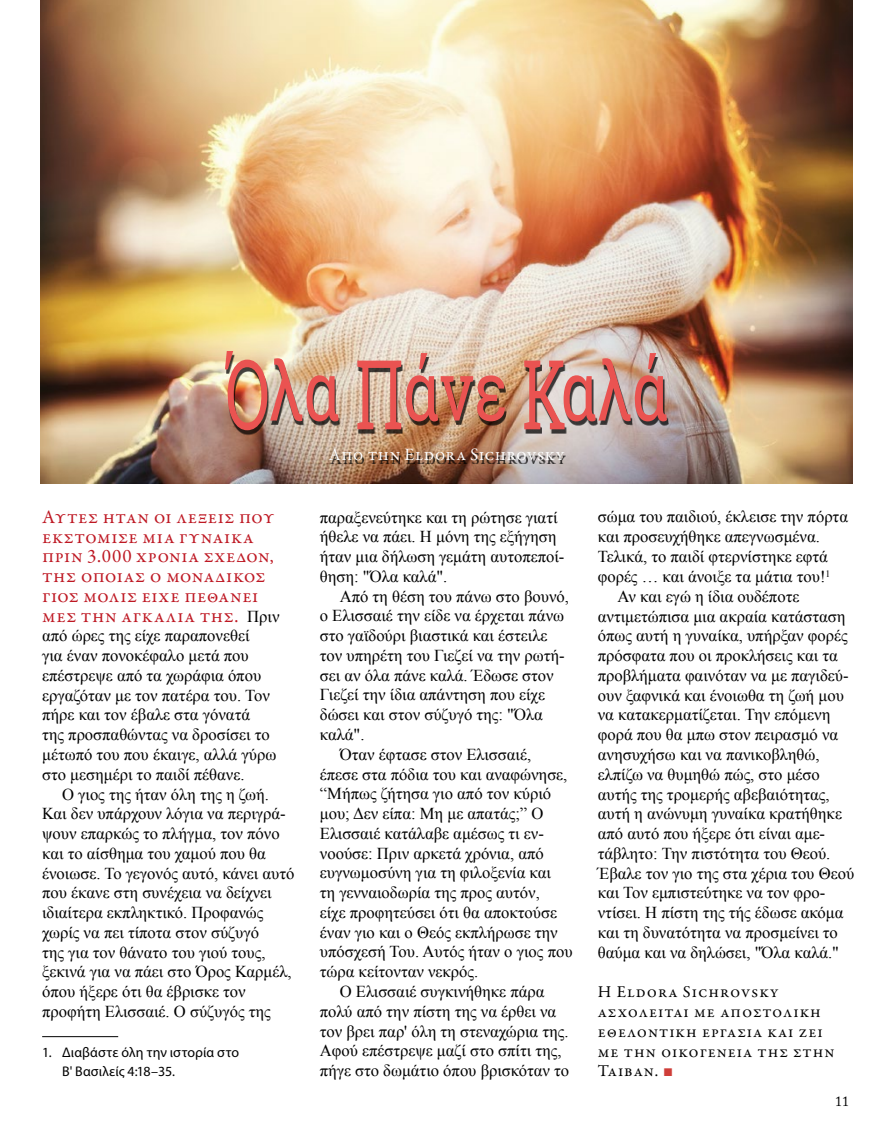
<style>
.page{position:relative;width:893px;height:1141px;background:#fff}
.page>*{position:absolute;margin:0;border:0;box-sizing:border-box;transform-origin:0 0}
.t1{font:84px "Roboto Slab";letter-spacing:-.01em;color:#ea5351;scale:.75 1}
.t2{font:19.25px/19.8px "Garamond Premr Pro";letter-spacing:.03em;color:#be1823}
.t3{font:17.5px "Garamond Premr Pro";letter-spacing:.02em;color:#fff}
.t4{font:16.62px/19.8px "Times New Roman";color:#000}
.t5{font:16.62px/19.8px "Garamond Premr Pro";letter-spacing:.06em;color:#000}
.t6{font:14px/19.8px "Myriad Pro";letter-spacing:.01em;color:#000}
.t7{font:14px "Adobe Caslon Pro";color:#000}
.s1{font-size:96.6px}
.s2{font-family:"Times New Roman";font-size:16.62px;color:#000}
.s3{font-family:"Arial";color:#cf3e39}
</style>
<div class="page">
<img style="left:41px;top:0;width:811px;height:483px">
<hr style="left:42px;top:1036px;width:76px;height:1px;background:#000">
<div style="left:226px;top:354px;width:443px;height:110px;background:#000;opacity:.75"></div>
<h1 class="t1" style="left:225px;top:332px;width:594px"><span class="s1">Ό</span>λα <span class="s1">Π</span>άνε <span class="s1">Κ</span>αλά</h1>
<p class="t3" style="left:329px;top:444px;width:237px">Απο την Eldora Sichrovsky</p>
<p class="t2" style="left:42px;top:507px;width:239px">Αυτές ήταν οι λέξεις που εκστόμισε μια γυναίκα πριν 3.000 χρόνια σχεδόν, της οποίας ο μοναδικός γιος μόλις είχε πεθάνει μες την αγκαλιά της. <span class="s2">Πριν</span></p>
<p class="t4" style="left:42px;top:626px;width:236px">από ώρες της είχε παραπονεθεί<br>για έναν πονοκέφαλο μετά που επέστρεψε από τα χωράφια όπου εργαζόταν με τον πατέρα του. Τον πήρε και τον έβαλε στα γόνατά<br>της προσπαθώντας να δροσίσει το μέτωπό του που έκαιγε, αλλά γύρω στο μεσημέρι το παιδί πέθανε.</p>
<p class="t4" style="left:42px;top:784px;width:254px;text-indent:20px">Ο γιος της ήταν όλη της η ζωή.<br>Και δεν υπάρχουν λόγια να περιγρά&shy;ψουν επαρκώς το πλήγμα, τον πόνο και το αίσθημα του χαμού που θα ένοιωσε. Το γεγονός αυτό, κάνει αυτό που έκανε στη συνέχεια να δείχνει ιδιαίτερα εκπληκτικό. Προφανώς χωρίς να πει τίποτα στον σύζυγό<br>της για τον θάνατο του γιού τους, ξεκινά για να πάει στο Όρος Καρμέλ, όπου ήξερε ότι θα έβρισκε τον προφήτη Ελισσαιέ. Ο σύζυγός της</p>
<p class="t6" style="left:62px;top:1042px;width:179px;text-indent:-20px">1. Διαβάστε όλη την ιστορία στο<br>Β' Βασιλείς 4:18–35.</p>
<p class="t4" style="left:320px;top:507px;width:246px">παραξενεύτηκε και τη ρώτησε γιατί ήθελε να πάει. Η μόνη της εξήγηση ήταν μια δήλωση γεμάτη αυτοπεποί&shy;θηση: "Όλα καλά".</p>
<p class="t4" style="left:340px;top:586px;width:231px">Από τη θέση του πάνω στο βουνό,</p>
<p class="t4" style="left:320px;top:606px;width:246px">ο Ελισσαιέ την είδε να έρχεται πάνω</p>
<p class="t4" style="left:320px;top:625px;width:229px">στο γαϊδούρι βιαστικά και έστειλε</p>
<p class="t4" style="left:320px;top:645px;width:246px">τον υπηρέτη του Γιεζεί να την ρωτή-</p>
<p class="t4" style="left:320px;top:665px;width:235px">σει αν όλα πάνε καλά. Έδωσε στον</p>
<p class="t4" style="left:320px;top:685px;width:227px">Γιεζεί την ίδια απάντηση που είχε</p>
<p class="t4" style="left:320px;top:705px;width:224px">δώσει και στον σύζυγό της: "Όλα</p>
<p class="t4" style="left:320px;top:724px;width:46px">καλά".</p>
<p class="t4" style="left:340px;top:744px;width:193px">Όταν έφτασε στον Ελισσαιέ,</p>
<p class="t4" style="left:320px;top:764px;width:249px">έπεσε στα πόδια του και αναφώνησε,</p>
<p class="t4" style="left:320px;top:784px;width:233px">“Μήπως ζήτησα γιο από τον κύριό</p>
<p class="t4" style="left:320px;top:803px;width:225px">μου; Δεν είπα: Μη με απατάς;” Ο</p>
<p class="t4" style="left:320px;top:823px;width:226px">Ελισσαιέ κατάλαβε αμέσως τι εν-</p>
<p class="t4" style="left:320px;top:843px;width:225px">νοούσε: Πριν αρκετά χρόνια, από</p>
<p class="t4" style="left:320px;top:863px;width:233px">ευγνωμοσύνη για τη φιλοξενία και</p>
<p class="t4" style="left:320px;top:882px;width:221px">τη γενναιοδωρία της προς αυτόν,</p>
<p class="t4" style="left:320px;top:902px;width:239px">είχε προφητεύσει ότι θα αποκτούσε</p>
<p class="t4" style="left:320px;top:922px;width:239px">έναν γιο και ο Θεός εκπλήρωσε την</p>
<p class="t4" style="left:320px;top:942px;width:254px">υπόσχεσή Του. Αυτός ήταν ο γιος που</p>
<p class="t4" style="left:320px;top:961px;width:160px">τώρα κείτονταν νεκρός.</p>
<p class="t4" style="left:340px;top:981px;width:206px">Ο Ελισσαιέ συγκινήθηκε πάρα</p>
<p class="t4" style="left:320px;top:1001px;width:238px">πολύ από την πίστη της να έρθει να</p>
<p class="t4" style="left:320px;top:1021px;width:250px">τον βρει παρ' όλη τη στεναχώρια της.</p>
<p class="t4" style="left:320px;top:1041px;width:243px">Αφού επέστρεψε μαζί στο σπίτι της,</p>
<p class="t4" style="left:320px;top:1060px;width:251px">πήγε στο δωμάτιο όπου βρισκόταν το</p>
<p class="t4" style="left:598px;top:507px;width:252px">σώμα του παιδιού, έκλεισε την πόρτα</p>
<p class="t4" style="left:598px;top:526px;width:224px">και προσευχήθηκε απεγνωσμένα.</p>
<p class="t4" style="left:598px;top:546px;width:232px">Τελικά, το παιδί φτερνίστηκε εφτά</p>
<p class="t4" style="left:598px;top:566px;width:234px">φορές … και άνοιξε τα μάτια του!<sup>1</sup></p>
<p class="t4" style="left:618px;top:586px;width:183px">Αν και εγώ η ίδια ουδέποτε</p>
<p class="t4" style="left:598px;top:606px;width:249px">αντιμετώπισα μια ακραία κατάσταση</p>
<p class="t4" style="left:598px;top:626px;width:251px">όπως αυτή η γυναίκα, υπήρξαν φορές</p>
<p class="t4" style="left:598px;top:645px;width:241px">πρόσφατα που οι προκλήσεις και τα</p>
<p class="t4" style="left:598px;top:665px;width:252px">προβλήματα φαινόταν να με παγιδεύ-</p>
<p class="t4" style="left:598px;top:685px;width:248px">ουν ξαφνικά και ένοιωθα τη ζωή μου</p>
<p class="t4" style="left:598px;top:705px;width:234px">να κατακερματίζεται. Την επόμενη</p>
<p class="t4" style="left:598px;top:724px;width:242px">φορά που θα μπω στον πειρασμό να</p>
<p class="t4" style="left:598px;top:744px;width:223px">ανησυχήσω και να πανικοβληθώ,</p>
<p class="t4" style="left:598px;top:764px;width:224px">ελπίζω να θυμηθώ πώς, στο μέσο</p>
<p class="t4" style="left:598px;top:784px;width:233px">αυτής της τρομερής αβεβαιότητας,</p>
<p class="t4" style="left:598px;top:804px;width:246px">αυτή η ανώνυμη γυναίκα κρατήθηκε</p>
<p class="t4" style="left:598px;top:823px;width:229px">από αυτό που ήξερε ότι είναι αμε-</p>
<p class="t4" style="left:598px;top:843px;width:234px">τάβλητο: Την πιστότητα του Θεού.</p>
<p class="t4" style="left:598px;top:863px;width:258px">Έβαλε τον γιο της στα χέρια του Θεού</p>
<p class="t4" style="left:598px;top:883px;width:229px">και Τον εμπιστεύτηκε να τον φρο-</p>
<p class="t4" style="left:598px;top:902px;width:247px">ντίσει. Η πίστη της τής έδωσε ακόμα</p>
<p class="t4" style="left:598px;top:922px;width:242px">και τη δυνατότητα να προσμείνει το</p>
<p class="t4" style="left:598px;top:942px;width:243px">θαύμα και να δηλώσει, "Όλα καλά."</p>
<p class="t5" style="left:598px;top:982px;width:238px">Η Eldora Sichrovsky ασχολείται με αποστολική εθελοντική εργασία και ζει με την οικογένειά της στην<br>Ταιβάν. <span class="s3">■</span></p>
<p class="t7" style="left:835px;top:1093px;width:15px">11</p>
</div>
